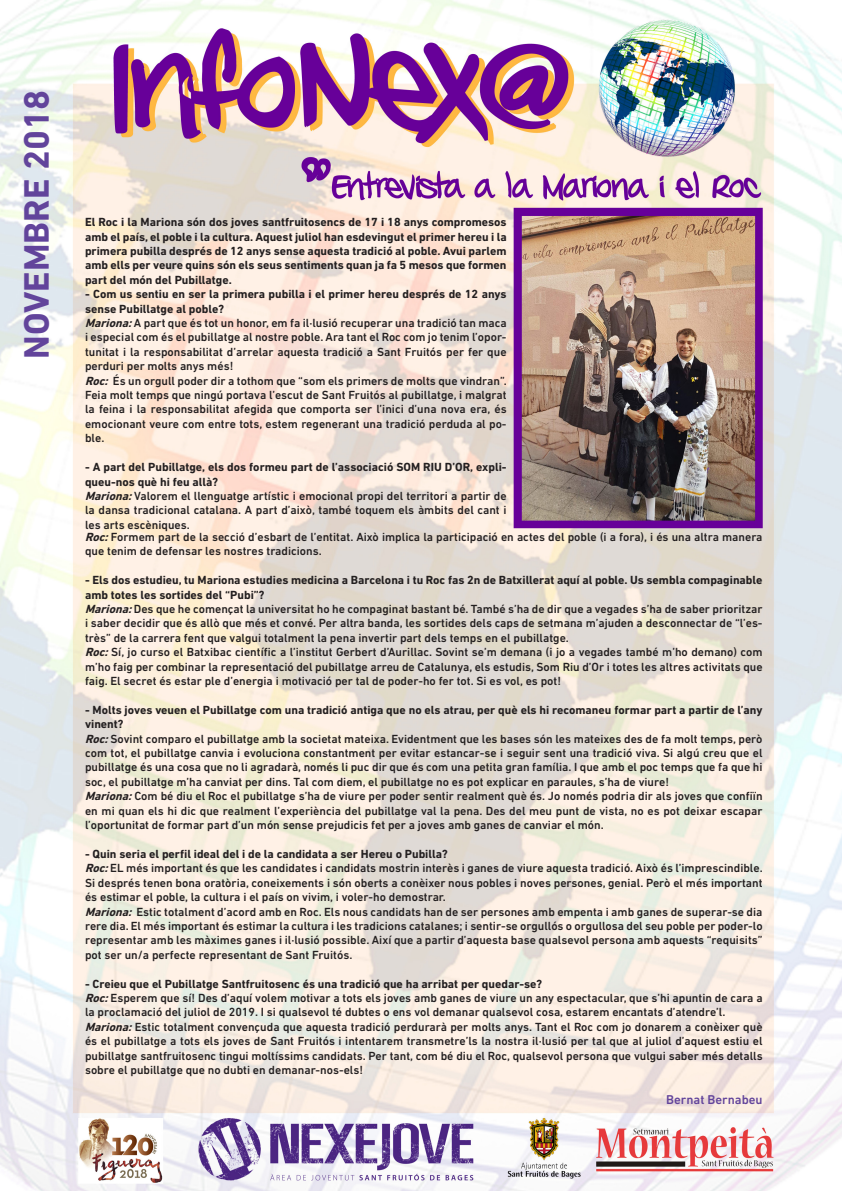
<style>
.page{position:relative;width:842px;height:1191px;background:#fff}
.page>*{position:absolute;margin:0;border:0;box-sizing:border-box;transform-origin:0 0}
.t1{font:700 36px "DIN Next LT Pro";color:#62449b}
.t2{font:500 13px "DIN Next LT Pro";color:#62449b}
.t3{font:500 12px/14.4px "DIN Next LT Pro";color:#231f20;text-align:justify}
.t4{font:700 12px/14.4px "DIN Next LT Pro";color:#231f20}
.s1{font-weight:700;font-style:italic}
</style>
<div class="page">
<img style="left:0;top:0;width:842px;height:1191px">
<p class="t1" style="left:16px;top:359px;width:270px;rotate:-90deg">NOVEMBRE 2018</p>
<p class="t4" style="left:85px;top:215px;width:423px;text-align:justify">El Roc i la Mariona són dos joves santfruitosencs de 17 i 18 anys compromesos amb el país, el poble i la cultura. Aquest juliol han esdevingut el primer hereu i la primera pubilla després de 12 anys sense aquesta tradició al poble. Avui parlem amb ells per veure quins són els seus sentiments quan ja fa 5 mesos que formen part del món del Pubillatge.</p>
<p class="t4" style="left:85px;top:287px;width:423px">- Com us sentiu en ser la primera pubilla i el primer hereu després de 12 anys sense Pubillatge al poble?</p>
<p class="t3" style="left:85px;top:316px;width:423px"><span class="s1">Mariona:</span>A part que és tot un honor, em fa il·lusió recuperar una tradició tan maca i especial com és el pubillatge al nostre poble. Ara tant el Roc com jo tenim l’opor&shy;tunitat i la responsabilitat d’arrelar aquesta tradició a Sant Fruitós per fer que perduri per molts anys més!</p>
<p class="t3" style="left:85px;top:373px;width:423px"><span class="s1">Roc:</span> És un orgull poder dir a tothom que “som els primers de molts que vindran”.<br>Feia molt temps que ningú portava l’escut de Sant Fruitós al pubillatge, i malgrat la feina i la responsabilitat afegida que comporta ser l’inici d’una nova era, és emocionant veure com entre tots, estem regenerant una tradició perduda al po&shy;ble.</p>
<p class="t4" style="left:85px;top:460px;width:423px">- A part del Pubillatge, els dos formeu part de l’associació SOM RIU D’OR, expli&shy;queu-nos què hi feu allà?</p>
<p class="t3" style="left:85px;top:488px;width:423px"><span class="s1">Mariona:</span>Valorem el llenguatge artístic i emocional propi del territori a partir de la dansa tradicional catalana. A part d’això, també toquem els àmbits del cant i les arts escèniques.</p>
<p class="t3" style="left:85px;top:529px;width:679px"><span class="s1">Roc:</span>Formem part de la secció d’esbart de l’entitat. Això implica la participació en actes del poble (i a fora), i és una altra manera que tenim de defensar les nostres tradicions.</p>
<p class="t4" style="left:85px;top:573px;width:679px">- Els dos estudieu, tu Mariona estudies medicina a Barcelona i tu Roc fas 2n de Batxillerat aquí al poble. Us sembla compaginable amb totes les sortides del “Pubi”?</p>
<p class="t3" style="left:85px;top:601px;width:679px"><span class="s1">Mariona:</span>Des que he començat la universitat ho he compaginat bastant bé. També s’ha de dir que a vegades s’ha de saber prioritzar i saber decidir que és allò que més et convé. Per altra banda, les sortides dels caps de setmana m’ajuden a desconnectar de “l’es&shy;très” de la carrera fent que valgui totalment la pena invertir part dels temps en el pubillatge.</p>
<p class="t3" style="left:85px;top:645px;width:679px"><span class="s1">Roc:</span>Sí, jo curso el Batxibac científic a l’institut Gerbert d’Aurillac. Sovint se’m demana (i jo a vegades també m’ho demano) com m’ho faig per combinar la representació del pubillatge arreu de Catalunya, els estudis, Som Riu d’Or i totes les altres activitats que faig. El secret és estar ple d’energia i motivació per tal de poder-ho fer tot. Si es vol, es pot!</p>
<p class="t4" style="left:85px;top:702px;width:679px">- Molts joves veuen el Pubillatge com una tradició antiga que no els atrau, per què els hi recomaneu formar part a partir de l’any vinent?</p>
<p class="t3" style="left:85px;top:731px;width:679px"><span class="s1">Roc:</span>Sovint comparo el pubillatge amb la societat mateixa. Evidentment que les bases són les mateixes des de fa molt temps, però com tot, el pubillatge canvia i evoluciona constantment per evitar estancar-se i seguir sent una tradició viva. Si algú creu que el pubillatge és una cosa que no li agradarà, només li puc dir que és com una petita gran família. I que amb el poc temps que fa que hi soc, el pubillatge m’ha canviat per dins. Tal com diem, el pubillatge no es pot explicar en paraules, s’ha de viure!</p>
<p class="t3" style="left:85px;top:789px;width:679px"><span class="s1">Mariona:</span>Com bé diu el Roc el pubillatge s’ha de viure per poder sentir realment què és. Jo només podria dir als joves que confiïn en mi quan els hi dic que realment l’experiència del pubillatge val la pena. Des del meu punt de vista, no es pot deixar escapar l’oportunitat de formar part d’un món sense prejudicis fet per a joves amb ganes de canviar el món.</p>
<p class="t4" style="left:85px;top:846px;width:364px">- Quin seria el perfil ideal del i de la candidata a ser Hereu o Pubilla?</p>
<p class="t3" style="left:85px;top:861px;width:679px"><span class="s1">Roc:</span>EL més important és que les candidates i candidats mostrin interès i ganes de viure aquesta tradició. Això és l’imprescindible.<br>Si després tenen bona oratòria, coneixements i són oberts a conèixer nous pobles i noves persones, genial. Però el més important és estimar el poble, la cultura i el país on vivim, i voler-ho demostrar.</p>
<p class="t3" style="left:85px;top:904px;width:679px"><span class="s1">Mariona:</span> Estic totalment d’acord amb en Roc. Els nous candidats han de ser persones amb empenta i amb ganes de superar-se dia rere dia. El més important és estimar la cultura i les tradicions catalanes; i sentir-se orgullós o orgullosa del seu poble per poder-lo representar amb les màximes ganes i il·lusió possible. Així que a partir d’aquesta base qualsevol persona amb aquests “requisits” pot ser un/a perfecte representant de Sant Fruitós.</p>
<p class="t4" style="left:85px;top:976px;width:459px">- Creieu que el Pubillatge Santfruitosenc és una tradició que ha arribat per quedar-se?</p>
<p class="t3" style="left:85px;top:990px;width:679px"><span class="s1">Roc:</span>Esperem que sí! Des d’aquí volem motivar a tots els joves amb ganes de viure un any espectacular, que s’hi apuntin de cara a la proclamació del juliol de 2019. I si qualsevol té dubtes o ens vol demanar qualsevol cosa, estarem encantats d’atendre’l.</p>
<p class="t3" style="left:85px;top:1019px;width:679px"><span class="s1">Mariona:</span>Estic totalment convençuda que aquesta tradició perdurarà per molts anys. Tant el Roc com jo donarem a conèixer què és el pubillatge a tots els joves de Sant Fruitós i intentarem transmetre’ls la nostra il·lusió per tal que al juliol d’aquest estiu el pubillatge santfruitosenc tingui moltíssims candidats. Per tant, com bé diu el Roc, qualsevol persona que vulgui saber més detalls sobre el pubillatge que no dubti en demanar-nos-els!</p>
<p class="t2" style="left:666px;top:1092px;width:98px">Bernat Bernabeu</p>
</div>
